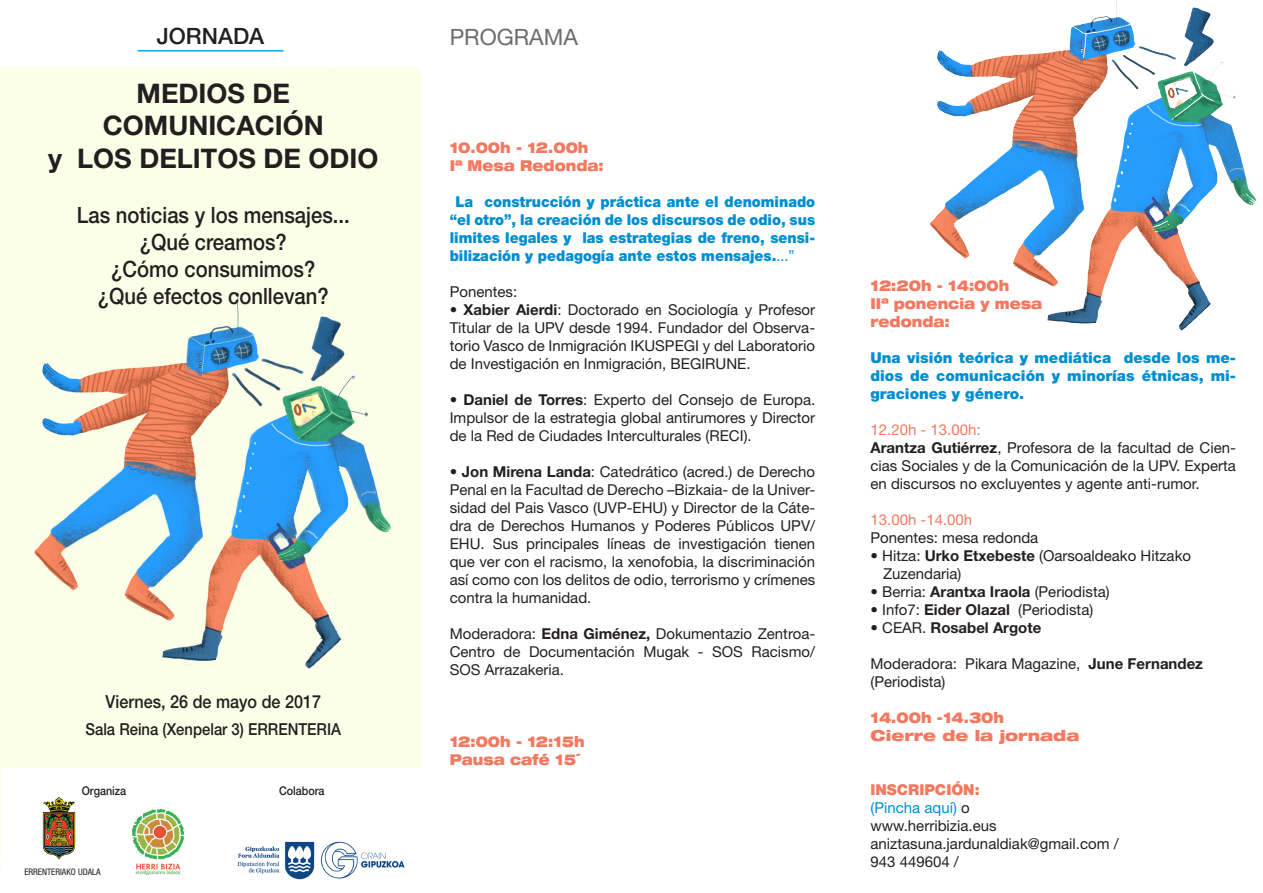
<style>
.page{position:relative;width:1263px;height:893px;background:#fff}
.page>*{position:absolute;margin:0;border:0;box-sizing:border-box;transform-origin:0 0}
.t1{font:700 27px "Helvetica Neue";color:#231f20}
.t2{font:500 22.5px "Helvetica Neue";color:#231f20;scale:.9 1}
.t3{font:22.5px "Helvetica Neue";color:#6c6d70}
.t4{font:500 22.5px "Helvetica Neue";color:#231f20}
.t5{font:500 18px "Helvetica Neue";color:#231f20;scale:.9 1}
.t6{font:500 16.5px "Helvetica Neue";color:#231f20;scale:.9 1}
.t7{font:15px/18px "Helvetica Neue";color:#231f20;text-align:justify}
.t8{font:900 15px/18px "Helvetica Neue";color:#008ed1;text-align:justify;scale:.95 1}
.t9{font:900 expanded 15px "Helvetica Neue";color:#f37860;scale:.85 1}
.t10{font:900 15px/18px "Helvetica Neue";color:#008ed1;text-align:justify}
.t11{font:15px "Helvetica Neue";color:#f37860}
.t12{font:700 15px "Helvetica Neue";color:#231f20}
.t13{font:900 expanded 15px "Helvetica Neue";color:#f37860}
.t14{font:15px "Helvetica Neue";color:#008ed1}
.t15{font:900 15px "Helvetica Neue";color:#f37860}
.t16{font:500 12px "Helvetica Neue";color:#231f20;scale:.9 1}
.t17{font:condensed 9px "Helvetica Neue";color:#231f20}
.s1{font-weight:400}
.s2{font-weight:700}
.s3{color:#231f20}
</style>
<div class="page">
<img style="left:1px;top:67px;width:419px;height:701px">
<hr style="left:137px;top:50px;width:146px;height:2px;background:#00aeef">
<img style="left:930px;top:0;width:327px;height:331px">
<img style="left:237px;top:841px;width:168px;height:39px">
<img style="left:132px;top:809px;width:51px;height:65px">
<img style="left:42px;top:797px;width:34px;height:63px">
<p class="t4" style="left:157px;top:23px;width:109px">JORNADA</p>
<p class="t3" style="left:450px;top:23px;width:130px">PROGRAMA</p>
<p class="t1" style="left:137px;top:77px;width:155px">MEDIOS DE</p>
<p class="t1" style="left:103px;top:109px;width:222px">COMUNICACIÓN</p>
<p class="t1" style="left:48px;top:141px;width:332px">y LOS DELITOS DE ODIO</p>
<p class="t2" style="left:77px;top:201px;width:305px">Las noticias y los mensajes...</p>
<p class="t2" style="left:140px;top:228px;width:165px">¿Qué creamos?</p>
<p class="t2" style="left:111px;top:255px;width:228px">¿Cómo consumimos?</p>
<p class="t2" style="left:98px;top:282px;width:258px">¿Qué efectos conllevan?</p>
<p class="t5" style="left:105px;top:691px;width:241px">Viernes, 26 de mayo de 2017</p>
<p class="t6" style="left:86px;top:719px;width:285px">Sala Reina (Xenpelar 3) ERRENTERIA</p>
<p class="t16" style="left:82px;top:783px;width:51px">Organiza</p>
<p class="t16" style="left:279px;top:783px;width:52px">Colabora</p>
<p class="t17" style="left:24px;top:866px;width:78px">ERRENTERIAKO UDALA</p>
<p class="t9" style="left:450px;top:138px;width:165px">10.00h - 12.00h</p>
<p class="t9" style="left:450px;top:156px;width:183px">Iª Mesa Redonda:</p>
<p class="t8" style="left:450px;top:192px;width:386px;text-indent:6px">La construcción y práctica ante el denominado “el otro”, la creación de los discursos de odio, sus limites legales y las estrategias de freno, sensi&shy;bilización y pedagogía ante estos mensajes.<span class="s1">...”</span></p>
<p class="t7" style="left:450px;top:282px;width:69px">Ponentes:</p>
<p class="t7" style="left:450px;top:300px;width:367px">• <span class="s2">Xabier Aierdi</span>: Doctorado en Sociología y Profesor Titular de la UPV desde 1994. Fundador del Observa&shy;torio Vasco de Inmigración IKUSPEGI y del Laboratorio de Investigación en Inmigración, BEGIRUNE.</p>
<p class="t7" style="left:450px;top:390px;width:367px">• <span class="s2">Daniel de Torres</span>: Experto del Consejo de Europa.<br>Impulsor de la estrategia global antirumores y Director de la Red de Ciudades Interculturales (RECI).</p>
<p class="t7" style="left:450px;top:462px;width:367px">• <span class="s2">Jon Mirena Landa</span>: Catedrático (acred.) de Derecho Penal en la Facultad de Derecho –Bizkaia- de la Univer&shy;sidad del Pais Vasco (UVP-EHU) y Director de la Cáte&shy;dra de Derechos Humanos y Poderes Públicos UPV/ EHU. Sus principales líneas de investigación tienen que ver con el racismo, la xenofobia, la discriminación así como con los delitos de odio, terrorismo y crímenes contra la humanidad.</p>
<p class="t7" style="left:450px;top:624px;width:367px">Moderadora: <span class="s2">Edna Giménez,</span> Dokumentazio Zentroa-Centro de Documentación Mugak - SOS Racismo/ SOS Arrazakeria.</p>
<p class="t9" style="left:450px;top:732px;width:160px">12:00h - 12:15h</p>
<p class="t9" style="left:450px;top:750px;width:154px">Pausa café 15´</p>
<p class="t9" style="left:870px;top:276px;width:165px">12:20h - 14:00h</p>
<p class="t9" style="left:870px;top:294px;width:204px">IIª ponencia y mesa</p>
<p class="t9" style="left:870px;top:312px;width:95px">redonda:</p>
<p class="t10" style="left:870px;top:349px;width:367px">Una visión teórica y mediática desde los me&shy;dios de comunicación y minorías étnicas, mi&shy;graciones y género.</p>
<p class="t11" style="left:870px;top:421px;width:112px">12.20h - 13.00h:</p>
<p class="t7" style="left:870px;top:439px;width:367px"><span class="s2">Arantza Gutiérrez</span>, Profesora de la facultad de Cien&shy;cias Sociales y de la Comunicación de la UPV. Experta en discursos no excluyentes y agente anti-rumor.</p>
<p class="t11" style="left:870px;top:511px;width:103px">13.00h -14.00h</p>
<p class="t7" style="left:870px;top:529px;width:169px">Ponentes: mesa redonda</p>
<p class="t7" style="left:870px;top:547px;width:322px">• Hitza: <span class="s2">Urko Etxebeste</span> (Oarsoaldeako Hitzako</p>
<p class="t7" style="left:883px;top:565px;width:80px">Zuzendaria)</p>
<p class="t7" style="left:870px;top:583px;width:241px">• Berria: <span class="s2">Arantxa Iraola</span> (Periodista)</p>
<p class="t7" style="left:870px;top:601px;width:224px">• Info7: <span class="s2">Eider Olazal</span> (Periodista)</p>
<p class="t12" style="left:870px;top:619px;width:172px"><span class="s1">• CEAR.</span> Rosabel Argote</p>
<p class="t7" style="left:870px;top:655px;width:334px">Moderadora: Pikara Magazine, <span class="s2">June Fernandez</span></p>
<p class="t7" style="left:870px;top:673px;width:76px">(Periodista)</p>
<p class="t9" style="left:870px;top:708px;width:159px">14.00h -14.30h</p>
<p class="t13" style="left:870px;top:726px;width:210px">Cierre de la jornada</p>
<p class="t15" style="left:870px;top:781px;width:111px">INSCRIPCIÓN:</p>
<p class="t14" style="left:870px;top:799px;width:101px">(Pincha aquí) <span class="s3">o</span></p>
<p class="t7" style="left:870px;top:817px;width:128px">www.herribizia.eus</p>
<p class="t7" style="left:870px;top:835px;width:250px">aniztasuna.jardunaldiak@gmail.com /</p>
<p class="t7" style="left:870px;top:853px;width:90px">943 449604 /</p>
</div>
